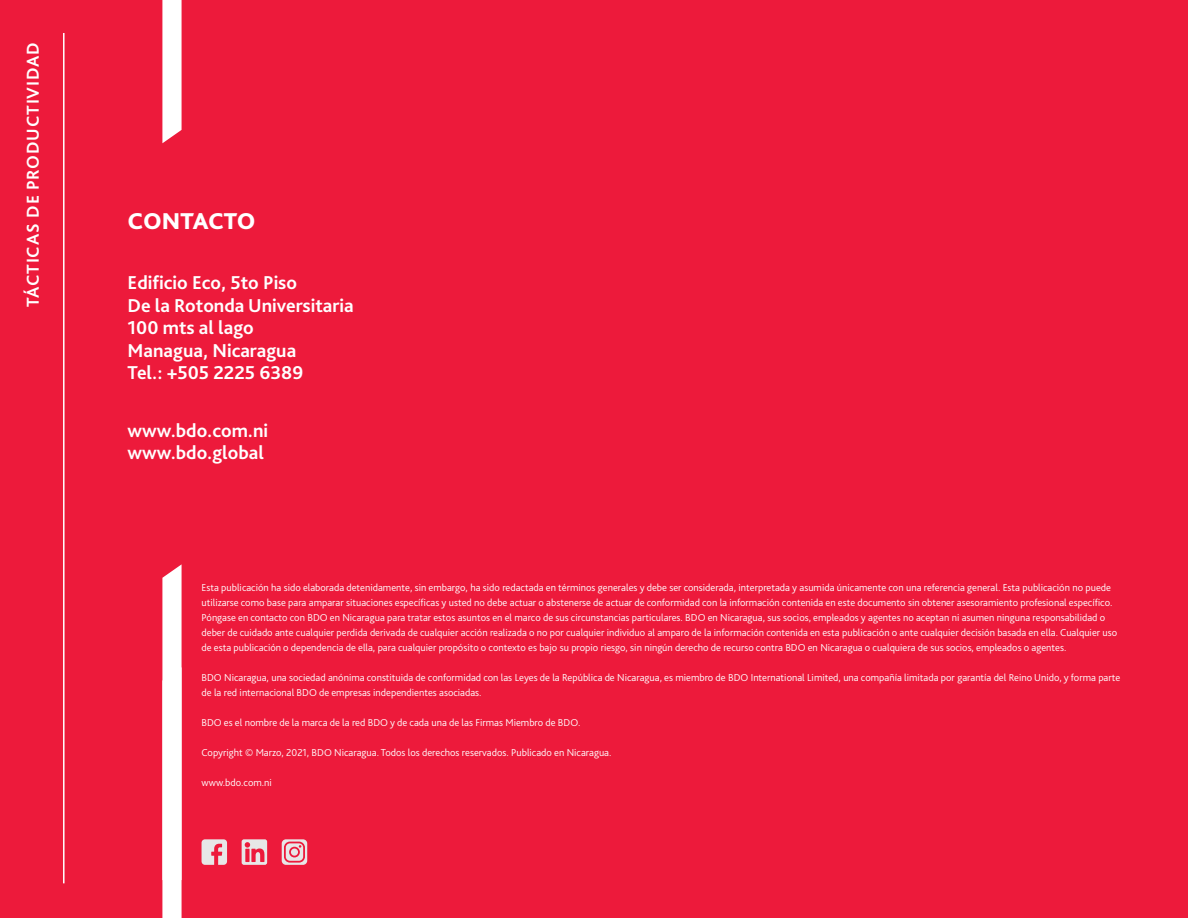
<style>
.page{position:relative;width:1188px;height:918px;background:#ed1a3b}
.page>*{position:absolute;margin:0;border:0;box-sizing:border-box;transform-origin:0 0}
.t1{font:800 24px "Bliss Pro";color:#fff}
.t2{font:700 19.5px/22.5px "Bliss Pro";color:#fff}
.t3{font:700 18px "Bliss Pro";letter-spacing:.045em;color:#fff}
.t4{font:300 10.5px/15px "Bliss Pro";color:#fff}
</style>
<div class="page">
<svg style="left:162px;top:0;width:20px;height:143px;background:#fdebee"></svg>
<svg style="left:162px;top:564px;width:20px;height:354px;background:#fef3f5"></svg>
<hr style="left:63px;top:33px;width:2px;height:850px;background:#fff">
<svg style="left:202px;top:839px;width:25px;height:26px"></svg>
<svg style="left:242px;top:839px;width:25px;height:26px"></svg>
<svg style="left:282px;top:839px;width:25px;height:26px"></svg>
<h3 class="t3" style="left:22px;top:307px;width:266px;rotate:-90deg">Tácticas de productividad</h3>
<h1 class="t1" style="left:128px;top:207px;width:129px">CONTACTO</h1>
<h2 class="t2" style="left:128px;top:271px;width:228px">Edificio Eco, 5to Piso<br>De la Rotonda Universitaria<br>100 mts al lago<br>Managua, Nicaragua<br>Tel.: +505 2225 6389</h2>
<h2 class="t2" style="left:128px;top:419px;width:142px">www.bdo.com.ni www.bdo.global</h2>
<p class="t4" style="left:202px;top:579px;width:917px">Esta publicación ha sido elaborada detenidamente, sin embargo, ha sido redactada en términos generales y debe ser considerada, interpretada y asumida únicamente con una referencia general. Esta publicación no puede utilizarse como base para amparar situaciones específicas y usted no debe actuar o abstenerse de actuar de conformidad con la información contenida en este documento sin obtener asesoramiento profesional específico.<br>Póngase en contacto con BDO en Nicaragua para tratar estos asuntos en el marco de sus circunstancias particulares. BDO en Nicaragua, sus socios, empleados y agentes no aceptan ni asumen ninguna responsabilidad o deber de cuidado ante cualquier perdida derivada de cualquier acción realizada o no por cualquier individuo al amparo de la información contenida en esta publicación o ante cualquier decisión basada en ella. Cualquier uso de esta publicación o dependencia de ella, para cualquier propósito o contexto es bajo su propio riesgo, sin ningún derecho de recurso contra BDO en Nicaragua o cualquiera de sus socios, empleados o agentes.</p>
<p class="t4" style="left:202px;top:669px;width:920px">BDO Nicaragua, una sociedad anónima constituida de conformidad con las Leyes de la República de Nicaragua, es miembro de BDO International Limited, una compañía limitada por garantía del Reino Unido, y forma parte de la red internacional BDO de empresas independientes asociadas.</p>
<p class="t4" style="left:202px;top:714px;width:380px">BDO es el nombre de la marca de la red BDO y de cada una de las Firmas Miembro de BDO.</p>
<p class="t4" style="left:202px;top:744px;width:411px">Copyright © Marzo, 2021, BDO Nicaragua. Todos los derechos reservados. Publicado en Nicaragua.</p>
<p class="t4" style="left:202px;top:774px;width:72px">www.bdo.com.ni</p>
</div>
